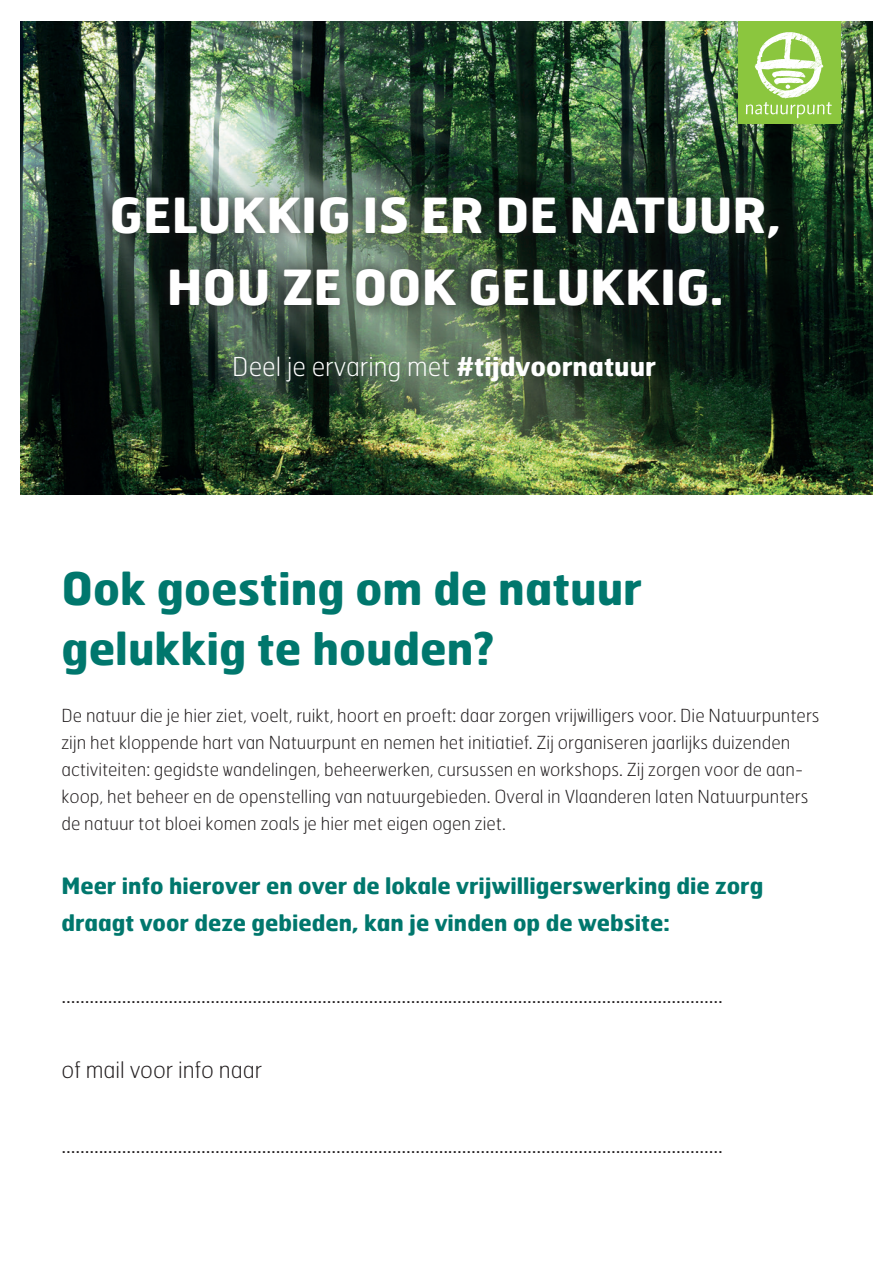
<style>
.page{position:relative;width:893px;height:1263px;background:#fff}
.page>*{position:absolute;margin:0;border:0;box-sizing:border-box;transform-origin:0 0}
.t1{font:700 48.3px/71.6px "Hermes FB";color:#fff;text-align:center}
.t2{font:700 45px/60px "Hermes FB";color:#00776d}
.t3{font:100 26.1px "Hermes FB";color:#fff}
.t4{font:100 22.5px "Hermes FB";color:#231f20}
.t5{font:700 22.5px/37.5px "Hermes FB";color:#00776d}
.t6{font:100 18px/27px "Hermes FB";color:#231f20}
.s1{font-weight:700}
</style>
<div class="page">
<img style="left:20px;top:21px;width:853px;height:474px">
<div style="left:738px;top:21px;width:103px;height:103px;background:#8bc63e"></div>
<svg style="left:754px;top:32px;width:76px;height:72px"></svg>
<div style="left:26px;top:104px;width:859px;height:324px;background:#231f20;opacity:.75"></div>
<div style="left:99px;top:183px;width:692px;height:136px;background:#231f20;opacity:.75"></div>
<div style="left:211px;top:328px;width:523px;height:135px;background:#231f20;opacity:.75"></div>
<h1 class="t1" style="left:110px;top:178px;width:673px">GELUKKIG IS ER DE NATUUR,<br>HOU ZE OOK GELUKKIG.</h1>
<h3 class="t3" style="left:232px;top:350px;width:425px">Deel je ervaring met <span class="s1">#tijdvoornatuur</span></h3>
<h2 class="t2" style="left:61px;top:557px;width:582px">Ook goesting om de natuur gelukkig te houden?</h2>
<p class="t6" style="left:61px;top:701px;width:760px">De natuur die je hier ziet, voelt, ruikt, hoort en proeft: daar zorgen vrijwilligers voor. Die Natuurpunters zijn het kloppende hart van Natuurpunt en nemen het initiatief. Zij organiseren jaarlijks duizenden activiteiten: gegidste wandelingen, beheerwerken, cursussen en workshops. Zij zorgen voor de aan&shy;koop, het beheer en de openstelling van natuurgebieden. Overal in Vlaanderen laten Natuurpunters de natuur tot bloei komen zoals je hier met eigen ogen ziet.</p>
<p class="t5" style="left:61px;top:866px;width:703px">Meer info hierover en over de lokale vrijwilligerswerking die zorg draagt voor deze gebieden, kan je vinden op de website:</p>
<p class="t4" style="left:61px;top:981px;width:663px">..............................................................................................................................................</p>
<p class="t4" style="left:61px;top:1056px;width:202px">of mail voor info naar</p>
<p class="t4" style="left:61px;top:1131px;width:663px">..............................................................................................................................................</p>
</div>
